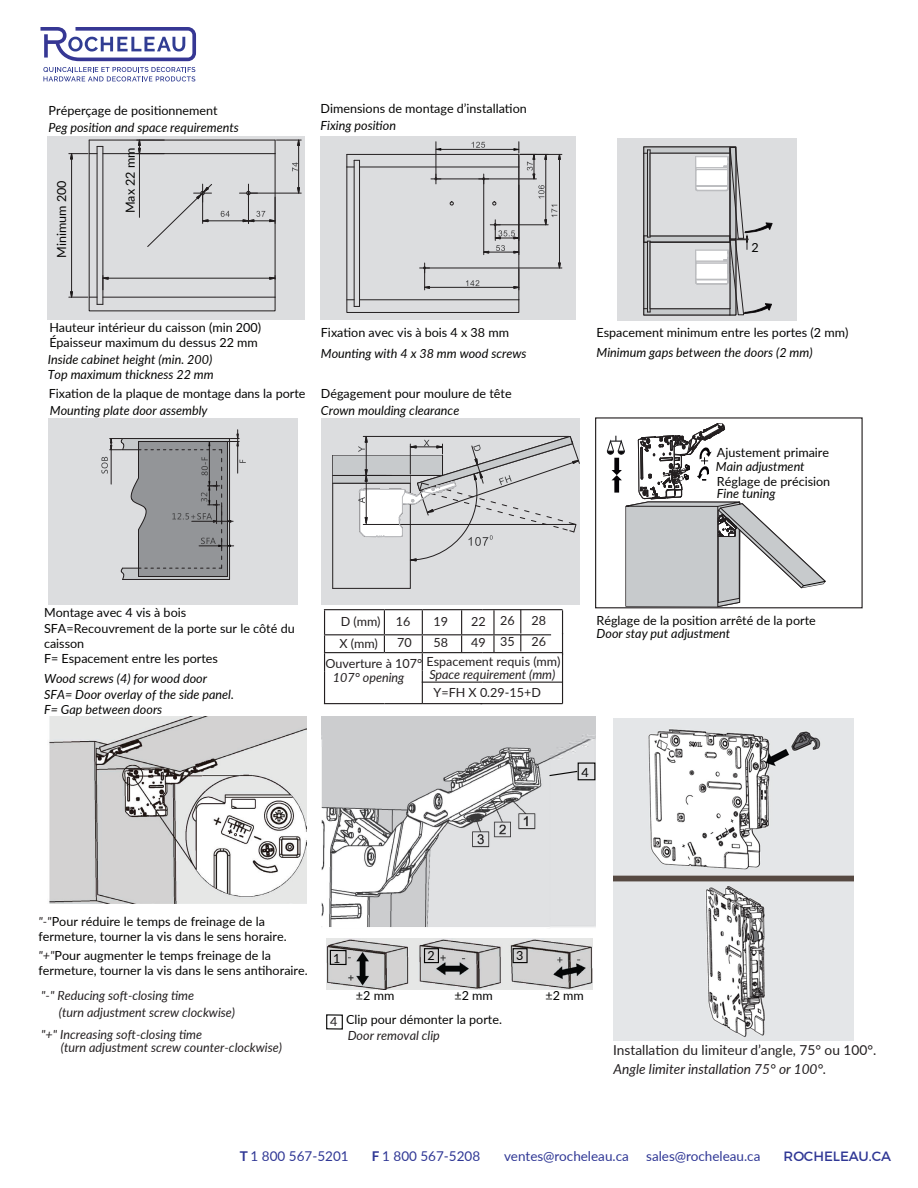
<style>
.page{position:relative;width:918px;height:1188px;background:#fff}
.page>*{position:absolute;margin:0;border:0;box-sizing:border-box;transform-origin:0 0}
.t1{font:13.65px/18.3px "Lato";color:#231f20}
.t2{font:13.5px "Lato";color:#2f3795}
.t3{font:13.5px "Montserrat";color:#2f3795}
.t4{font:12.6px/15.1px "Lato";color:#050504}
.t5{font:italic 12.6px/15.1px "Lato";color:#050504}
.t6{font:italic 12.6px "Lato";color:#231f20}
.t7{font:12.6px/13.8px "Lato";color:#231f20}
.s1{font-style:italic}
.s2{font-style:italic;color:#231f20}
.s3{font-weight:700}
</style>
<div class="page">
<svg style="left:41px;top:27px;width:155px;height:54px"></svg>
<div style="left:321px;top:418px;width:258px;height:187px;background:#dcdddf"></div>
<div style="left:47px;top:136px;width:258px;height:183px;background:#dcdddf"></div>
<div style="left:320px;top:136px;width:255px;height:183px;background:#dcdddf"></div>
<hr style="left:426px;top:268px;width:136px;height:1px;background:#231f20">
<hr style="left:520px;top:154px;width:42px;height:1px;background:#231f20">
<svg style="left:69px;top:139px;width:232px;height:172px"></svg>
<svg style="left:346px;top:142px;width:215px;height:171px"></svg>
<svg style="left:332px;top:434px;width:248px;height:155px"></svg>
<div style="left:48px;top:418px;width:249px;height:187px;background:#dcdddf"></div>
<svg style="left:101px;top:430px;width:145px;height:150px"></svg>
<div style="left:617px;top:139px;width:180px;height:182px;background:#dcdddf"></div>
<svg style="left:643px;top:147px;width:130px;height:169px"></svg>
<hr style="left:324px;top:609px;width:60px;height:1px;background:#231f20">
<hr style="left:384px;top:609px;width:38px;height:1px;background:#231f20">
<hr style="left:422px;top:609px;width:60px;height:1px;background:#231f20">
<hr style="left:482px;top:609px;width:81px;height:1px;background:#231f20">
<hr style="left:493px;top:610px;width:2px;height:24px;background:#231f20">
<hr style="left:324px;top:634px;width:60px;height:1px;background:#231f20">
<hr style="left:384px;top:634px;width:38px;height:1px;background:#231f20">
<svg style="left:384px;top:610px;width:1px;height:42px"></svg>
<hr style="left:422px;top:634px;width:60px;height:1px;background:#231f20">
<hr style="left:482px;top:634px;width:69px;height:1px;background:#231f20">
<svg style="left:461px;top:610px;width:1px;height:42px"></svg>
<svg style="left:493px;top:635px;width:2px;height:17px"></svg>
<svg style="left:520px;top:610px;width:1px;height:41px"></svg>
<svg style="left:562px;top:610px;width:1px;height:42px"></svg>
<hr style="left:324px;top:652px;width:60px;height:1px;background:#231f20">
<svg style="left:324px;top:610px;width:1px;height:61px"></svg>
<hr style="left:384px;top:652px;width:38px;height:1px;background:#231f20">
<hr style="left:422px;top:652px;width:60px;height:1px;background:#231f20">
<svg style="left:422px;top:610px;width:1px;height:61px"></svg>
<hr style="left:482px;top:652px;width:81px;height:1px;background:#231f20">
<hr style="left:562px;top:653px;width:1px;height:51px;background:#231f20">
<hr style="left:324px;top:671px;width:1px;height:33px;background:#231f20">
<hr style="left:422px;top:682px;width:60px;height:1px;background:#231f20">
<hr style="left:422px;top:671px;width:1px;height:33px;background:#231f20">
<hr style="left:482px;top:682px;width:81px;height:1px;background:#231f20">
<hr style="left:324px;top:703px;width:60px;height:1px;background:#231f20">
<hr style="left:384px;top:703px;width:38px;height:1px;background:#231f20">
<hr style="left:422px;top:703px;width:60px;height:1px;background:#231f20">
<hr style="left:480px;top:703px;width:83px;height:1px;background:#231f20">
<div style="left:595px;top:417px;width:268px;height:191px;border:1px solid #231f20"></div>
<img style="left:49px;top:717px;width:258px;height:186px">
<img style="left:322px;top:717px;width:274px;height:210px">
<img style="left:327px;top:938px;width:266px;height:51px">
<div style="left:578px;top:763px;width:17px;height:17px;border:1px solid #050504"></div>
<svg style="left:548px;top:770px;width:31px;height:7px"></svg>
<div style="left:330px;top:950px;width:17px;height:15px;border:1px solid #050504"></div>
<div style="left:424px;top:948px;width:15px;height:15px;border:1px solid #050504"></div>
<div style="left:513px;top:948px;width:15px;height:15px;border:1px solid #050504"></div>
<div style="left:326px;top:1014px;width:17px;height:16px;border:1px solid #050504"></div>
<img style="left:613px;top:719px;width:240px;height:322px">
<svg style="left:607px;top:423px;width:219px;height:184px"></svg>
<p class="t4" style="left:49px;top:102px;width:171px">Préperçage de positionnement</p>
<p class="t4" style="left:321px;top:101px;width:208px">Dimensions de montage d’installation</p>
<p class="t5" style="left:48px;top:120px;width:192px">Peg position and space requirements</p>
<p class="t5" style="left:321px;top:117px;width:77px">Fixing position</p>
<p class="t4" style="left:54px;top:258px;width:79px;rotate:-90deg">Minimum 200</p>
<p class="t4" style="left:122px;top:213px;width:67px;rotate:-90deg">Max 22 mm</p>
<p class="t4" style="left:49px;top:319px;width:213px">Hauteur intérieur du caisson (min 200)<br>Épaisseur maximum du dessus 22 mm</p>
<p class="t5" style="left:48px;top:351px;width:167px">Inside cabinet height (min. 200)<br>Top maximum thickness 22 mm</p>
<p class="t4" style="left:49px;top:384px;width:258px;line-height:17.1px">Fixation de la plaque de montage dans la porte<br><span class="s1">Mounting plate door assembly</span></p>
<p class="t4" style="left:321px;top:325px;width:190px">Fixation avec vis à bois 4 x 38 mm</p>
<p class="t5" style="left:321px;top:345px;width:207px">Mounting with 4 x 38 mm wood screws</p>
<p class="t4" style="left:321px;top:385px;width:192px">Dégagement pour moulure de tête</p>
<p class="t5" style="left:321px;top:402px;width:140px">Crown moulding clearance</p>
<p class="t4" style="left:752px;top:240px;width:9px">2</p>
<p class="t4" style="left:597px;top:323px;width:253px;line-height:19.2px">Espacement minimum entre les portes (2 mm)<br><span class="s1">Minimum gaps between the doors (2 mm)</span></p>
<p class="t4" style="left:717px;top:445px;width:114px">Ajustement primaire</p>
<p class="t4" style="left:717px;top:474px;width:115px;line-height:12.6px">Réglage de précision<br><span class="s1">Fine tuning</span></p>
<p class="t5" style="left:716px;top:458px;width:90px">Main adjustment</p>
<p class="t4" style="left:44px;top:605px;width:252px">Montage avec 4 vis à bois<br>SFA=Recouvrement de la porte sur le côté du caisson<br>F= Espacement entre les portes</p>
<p class="t5" style="left:44px;top:671px;width:191px">Wood screws (4) for wood door<br>SFA= Door overlay of the side panel.<br>F= Gap between doors</p>
<p class="t7" style="left:341px;top:614px;width:71px">D (mm) 16</p>
<p class="t7" style="left:434px;top:614px;width:16px">19</p>
<p class="t7" style="left:471px;top:613px;width:45px">22 26</p>
<p class="t7" style="left:531px;top:613px;width:16px">28</p>
<p class="t7" style="left:339px;top:636px;width:40px">X (mm)</p>
<p class="t7" style="left:397px;top:635px;width:16px">70</p>
<p class="t7" style="left:434px;top:635px;width:16px">58</p>
<p class="t7" style="left:471px;top:635px;width:45px">49 35</p>
<p class="t7" style="left:531px;top:634px;width:16px">26</p>
<p class="t7" style="left:333px;top:656px;width:91px;text-indent:-7px">Ouverture à 107°<br><span class="s1">107° opening</span></p>
<p class="t7" style="left:427px;top:654px;width:135px;line-height:13.2px">Espacement requis (mm)<br><span class="s1">Space requirement (mm)</span></p>
<p class="t7" style="left:434px;top:685px;width:109px">Y=FH X 0.29-15+D</p>
<p class="t4" style="left:597px;top:613px;width:221px">Réglage de la position arrêté de la porte</p>
<p class="t5" style="left:597px;top:626px;width:135px">Door stay put adjustment</p>
<p class="t4" style="left:582px;top:764px;width:9px">4</p>
<p class="t4" style="left:39px;top:913px;width:250px"><span class="s2">"-"</span>Pour réduire le temps de freinage de la fermeture, tourner la vis dans le sens horaire.</p>
<p class="t4" style="left:39px;top:947px;width:271px"><span class="s2">"+"</span>Pour augmenter le temps freinage de la fermeture, tourner la vis dans le sens antihoraire.</p>
<p class="t6" style="left:41px;top:987px;width:154px">"-" Reducing soft-closing time</p>
<p class="t6" style="left:59px;top:1004px;width:178px">(turn adjustment screw clockwise)</p>
<p class="t6" style="left:61px;top:1039px;width:223px">(turn adjustment screw counter-clockwise)</p>
<p class="t6" style="left:41px;top:1026px;width:162px">"+" Increasing soft-closing time</p>
<p class="t4" style="left:333px;top:950px;width:9px">1</p>
<p class="t4" style="left:428px;top:947px;width:9px">2</p>
<p class="t4" style="left:516px;top:947px;width:9px">3</p>
<p class="t7" style="left:330px;top:1014px;width:9px">4</p>
<p class="t4" style="left:356px;top:987px;width:40px">±2 mm</p>
<p class="t4" style="left:454px;top:987px;width:40px">±2 mm</p>
<p class="t4" style="left:545px;top:987px;width:40px">±2 mm</p>
<p class="t4" style="left:346px;top:1011px;width:157px;line-height:16px">Clip pour démonter la porte.<br><span class="s2">Door removal clip</span></p>
<p class="t1" style="left:613px;top:1041px;width:265px">Installation du limiteur d’angle, 75° ou 100°.<br><span class="s1">Angle limiter installation 75° or 100°.</span></p>
<p class="t2" style="left:240px;top:1146px;width:111px"><span class="s3">T</span> 1 800 567-5201</p>
<p class="t2" style="left:372px;top:1146px;width:110px"><span class="s3">F</span> 1 800 567-5208</p>
<p class="t2" style="left:504px;top:1146px;width:126px">ventes@rocheleau.ca</p>
<p class="t2" style="left:646px;top:1146px;width:116px">sales@rocheleau.ca</p>
<p class="t3" style="left:784px;top:1145px;width:109px">ROCHELEAU.CA</p>
</div>
